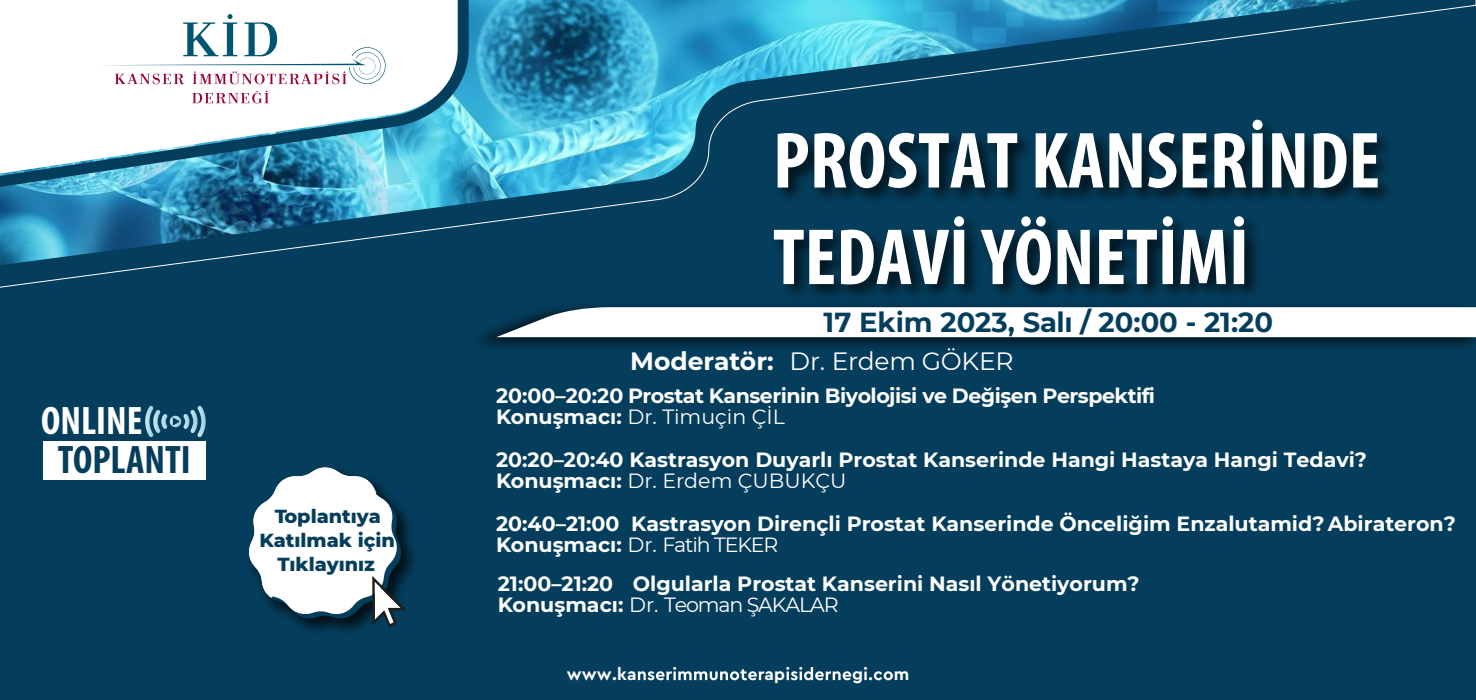
<style>
.page{position:relative;width:1476px;height:700px;background:#fff}
.page>*{position:absolute;margin:0;border:0;box-sizing:border-box;transform-origin:0 0}
.t1{font:700 condensed 80.5px/96.6px "Myriad Pro";color:#fff}
.t2{font:700 condensed 40px "Myriad Pro";color:#053e5c}
.t3{font:700 condensed 40px "Myriad Pro";color:#fff}
.t4{font:700 27.4px "Montserrat";color:#053e5c}
.t5{font:25px "Montserrat";letter-spacing:-.01em;color:#fff}
.t6{font:700 20.6px/21.4px "Montserrat";color:#fff}
.t7{font:700 20.6px/21.4px "Montserrat";letter-spacing:-.025em;color:#fff}
.t8{font:800 19.3px/23.1px "Montserrat";color:#053e5c;text-align:center}
.t9{font:700 17.4px "Cera Pro";letter-spacing:.01em;color:#fff}
.s1{font-weight:700}
.s2{font-weight:400}
</style>
<div class="page">
<div style="left:0;top:0;width:1475px;height:699px;background:#053e5c"></div>
<svg style="left:638px;top:667px;width:126px;height:13px"></svg>
<svg style="left:786px;top:667px;width:65px;height:13px"></svg>
<svg style="left:864px;top:667px;width:29px;height:13px"></svg>
<img style="left:479px;top:296px;width:996px;height:51px">
<svg style="left:496px;top:307px;width:979px;height:30px;background:#f2f5f6"></svg>
<svg style="left:145px;top:406px;width:61px;height:31px"></svg>
<div style="left:43px;top:441px;width:163px;height:38px;background:#fff"></div>
<svg style="left:0;top:0;width:1475px;height:292px"></svg>
<svg style="left:0;top:0;width:474px;height:215px;background:#aecfdd"></svg>
<svg style="left:247px;top:466px;width:160px;height:161px"></svg>
<h2 class="t3" style="left:41px;top:396px;width:103px">ONLINE</h2>
<h2 class="t2" style="left:58px;top:435px;width:134px">TOPLANTI</h2>
<p class="t8" style="left:259px;top:504px;width:137px">Toplantıya<br>Katılmak için</p>
<p class="t8" style="left:277px;top:552px;width:99px">Tıklayınız</p>
<h1 class="t1" style="left:773px;top:111px;width:609px">PROSTAT KANSERİNDE<br>TEDAVİ YÖNETİMİ</h1>
<h3 class="t4" style="left:823px;top:303px;width:451px">17 Ekim 2023, Salı / 20:00 - 21:20</h3>
<p class="t5" style="left:630px;top:344px;width:385px"><span class="s1">Moderatör:</span> Dr. Erdem GÖKER</p>
<p class="t7" style="left:496px;top:384px;width:660px">20:00–20:20 Prostat Kanserinin Biyolojisi ve Değişen Perspektifi<br>Konuşmacı: <span class="s2">Dr. Timuçin ÇİL</span></p>
<p class="t6" style="left:496px;top:448px;width:872px">20:20–20:40 Kastrasyon Duyarlı Prostat Kanserinde Hangi Hastaya Hangi Tedavi?<br>Konuşmacı: <span class="s2">Dr. Erdem ÇUBUKÇU</span></p>
<p class="t6" style="left:496px;top:512px;width:961px">20:40–21:00 Kastrasyon Dirençli Prostat Kanserinde Önceliğim Enzalutamid? Abirateron?<br>Konuşmacı: <span class="s2">Dr. Fatih TEKER</span></p>
<p class="t6" style="left:498px;top:572px;width:643px">21:00–21:20 Olgularla Prostat Kanserini Nasıl Yönetiyorum?<br>Konuşmacı: <span class="s2">Dr. Teoman ŞAKALAR</span></p>
<p class="t9" style="left:567px;top:663px;width:71px">www.ka</p>
<p class="t9" style="left:764px;top:663px;width:22px">ap</p>
<p class="t9" style="left:852px;top:663px;width:12px">g</p>
<p class="t9" style="left:894px;top:663px;width:17px">m</p>
</div>
